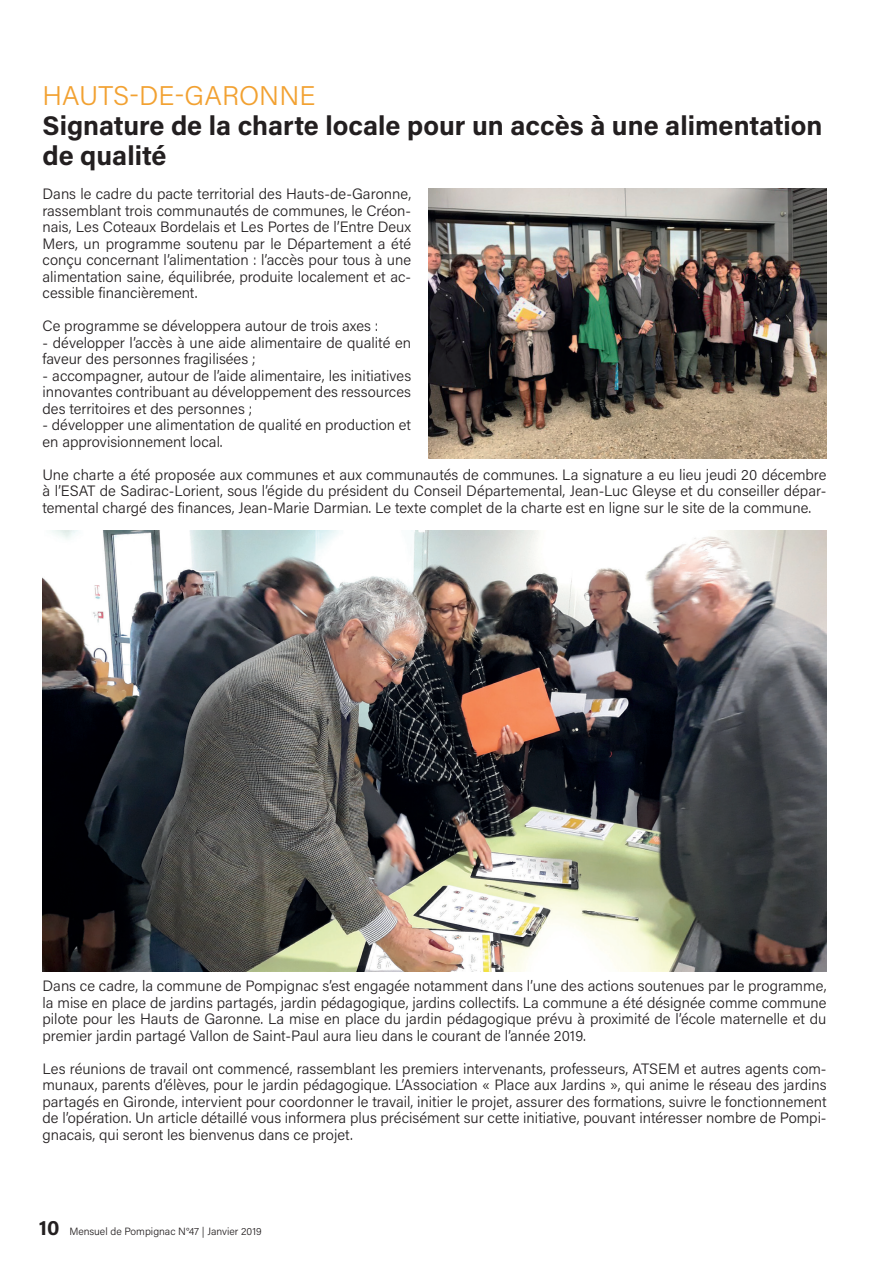
<style>
.page{position:relative;width:893px;height:1263px;background:#fff}
.page>*{position:absolute;margin:0;border:0;box-sizing:border-box;transform-origin:0 0}
.Titre_1_Acumin_noir{font:700 27px/30px "Acumin Pro";color:#231f20}
.Titre_1_Acumin_noir-2{font:300 27px "Acumin Pro";color:#f2a131}
.t1{font:300 15px/16.5px "Acumin Pro";color:#231f20;text-align:justify}
.t2{font:300 10.5px "Acumin Pro";color:#231f20}
.s1{font-weight:700;font-size:21px}
</style>
<div class="page">
<img style="left:43px;top:531px;width:783px;height:441px">
<img style="left:428px;top:188px;width:398px;height:271px">
<p class="Titre_1_Acumin_noir-2" style="left:43px;top:77px;width:275px">HAUTS-DE-GARONNE</p>
<p class="Titre_1_Acumin_noir" style="left:43px;top:109px;width:781px">Signature de la charte locale pour un accès à une alimentation de qualité</p>
<p class="t1" style="left:43px;top:185px;width:370px">Dans le cadre du pacte territorial des Hauts-de-Garonne, rassemblant trois communautés de communes, le Créon&shy;nais, Les Coteaux Bordelais et Les Portes de l’Entre Deux Mers, un programme soutenu par le Département a été conçu concernant l’alimentation : l’accès pour tous à une alimentation saine, équilibrée, produite localement et ac&shy;cessible financièrement.</p>
<p class="t1" style="left:43px;top:317px;width:337px">Ce programme se développera autour de trois axes :</p>
<p class="t1" style="left:43px;top:334px;width:370px">- développer l’accès à une aide alimentaire de qualité en faveur des personnes fragilisées ;</p>
<p class="t1" style="left:43px;top:367px;width:370px">- accompagner, autour de l’aide alimentaire, les initiatives innovantes contribuant au développement des ressources des territoires et des personnes ;</p>
<p class="t1" style="left:43px;top:416px;width:370px">- développer une alimentation de qualité en production et en approvisionnement local.</p>
<p class="t1" style="left:43px;top:466px;width:785px">Une charte a été proposée aux communes et aux communautés de communes. La signature a eu lieu jeudi 20 décembre à l’ESAT de Sadirac-Lorient, sous l’égide du président du Conseil Départemental, Jean-Luc Gleyse et du conseiller dépar&shy;temental chargé des finances, Jean-Marie Darmian. Le texte complet de la charte est en ligne sur le site de la commune.</p>
<p class="t1" style="left:43px;top:977px;width:785px">Dans ce cadre, la commune de Pompignac s’est engagée notamment dans l’une des actions soutenues par le programme, la mise en place de jardins partagés, jardin pédagogique, jardins collectifs. La commune a été désignée comme commune pilote pour les Hauts de Garonne. La mise en place du jardin pédagogique prévu à proximité de l’école maternelle et du premier jardin partagé Vallon de Saint-Paul aura lieu dans le courant de l’année 2019.</p>
<p class="t1" style="left:43px;top:1060px;width:785px">Les réunions de travail ont commencé, rassemblant les premiers intervenants, professeurs, ATSEM et autres agents com&shy;munaux, parents d’élèves, pour le jardin pédagogique. L’Association « Place aux Jardins », qui anime le réseau des jardins partagés en Gironde, intervient pour coordonner le travail, initier le projet, assurer des formations, suivre le fonctionnement de l’opération. Un article détaillé vous informera plus précisément sur cette initiative, pouvant intéresser nombre de Pompi&shy;gnacais, qui seront les bienvenus dans ce projet.</p>
<p class="t2" style="left:39px;top:1224px;width:224px"><span class="s1">10</span> Mensuel de Pompignac N°47 | Janvier 2019</p>
</div>
